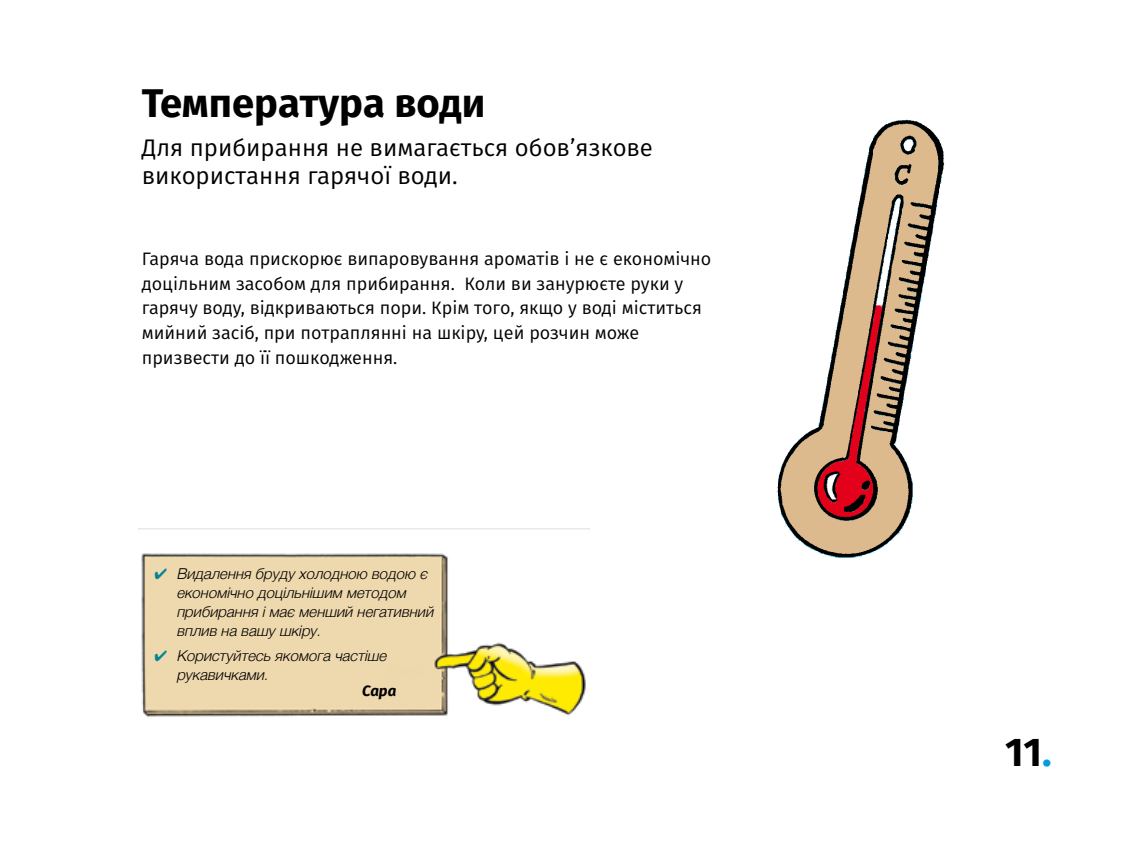
<style>
.page{position:relative;width:1134px;height:851px;background:#fff}
.page>*{position:absolute;margin:0;border:0;box-sizing:border-box;transform-origin:0 0}
.t1{font:700 40px "Fira Sans";color:#000}
.t2{font:24px/28px "Fira Sans";color:#000}
.t3{font:18px/24.6px "Fira Sans";color:#000}
.t4{font:italic 300 15px/19px "Helvetica";color:#000}
.t5{font:italic 700 15px "Fira Sans";color:#000}
.s1{color:#009ee0}
</style>
<div class="page">
<img style="left:776px;top:119px;width:169px;height:439px">
<img style="left:139px;top:528px;width:451px;height:101px">
<img style="left:141px;top:629px;width:445px;height:88px">
<h1 class="t1" style="left:142px;top:74px;width:345px">Температура води</h1>
<h2 class="t2" style="left:142px;top:134px;width:513px">Для прибирання не вимагається обов’язкове використання гарячої води.</h2>
<p class="t3" style="left:142px;top:246px;width:571px">Гаряча вода прискорює випаровування ароматів і не є економічно доцільним засобом для прибирання. Коли ви занурюєте руки у гарячу воду, відкриваються пори. Крім того, якщо у воді міститься мийний засіб, при потраплянні на шкіру, цей розчин може призвести до її пошкодження.</p>
<p class="t4" style="left:176px;top:563px;width:258px;text-indent:-22px"><span class="s1">✔</span> Видалення бруду холодною водою є економічно доцільнішим методом прибирання і має менший негативний вплив на вашу шкіру.</p>
<p class="t4" style="left:176px;top:645px;width:211px;text-indent:-22px"><span class="s1">✔</span> Користуйтесь якомога частіше рукавичками.</p>
<p class="t5" style="left:362px;top:680px;width:36px">Capa</p>
<h1 class="t1" style="left:1005px;top:723px;width:48px">11<span class="s1">.</span></h1>
</div>
